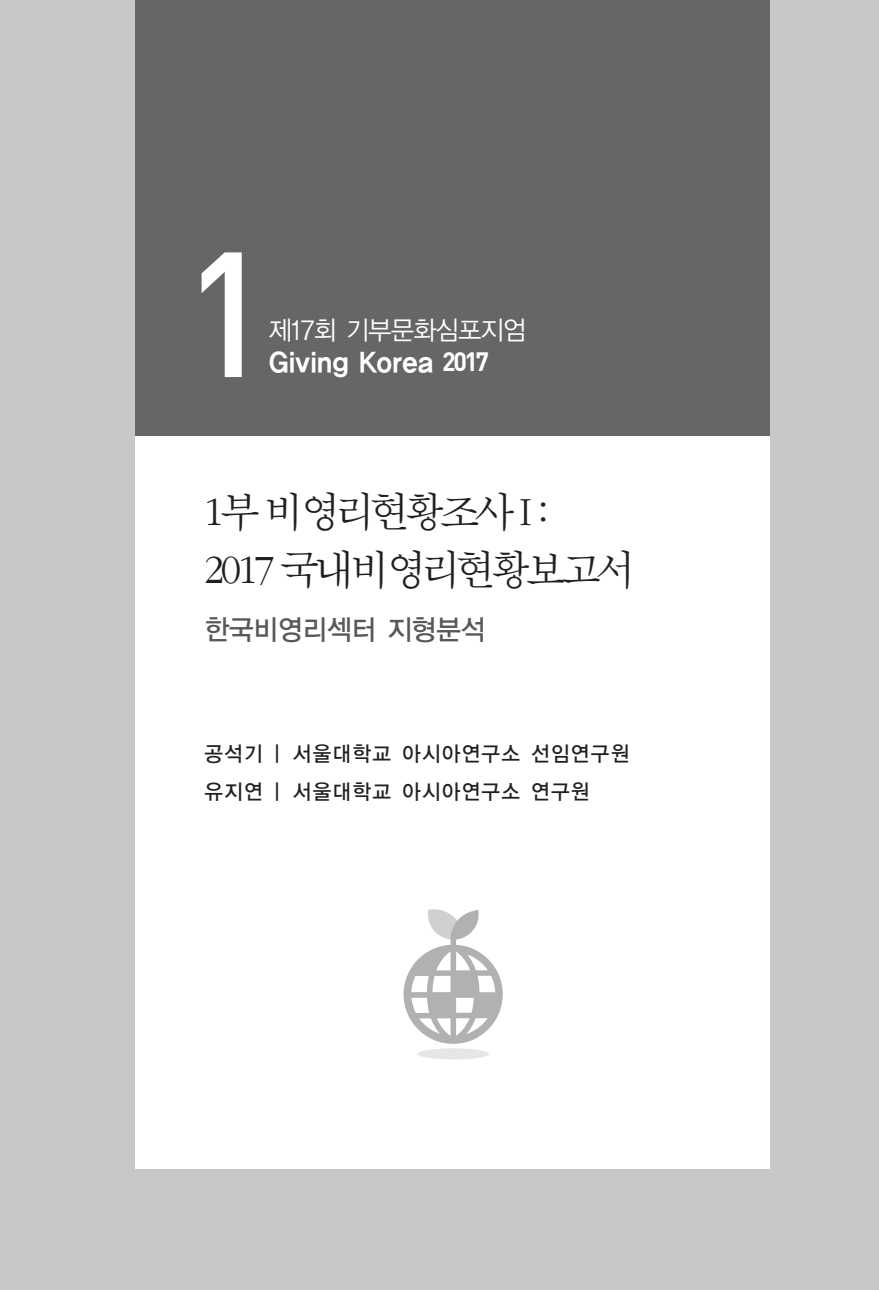
<style>
.page{position:relative;width:879px;height:1290px;background:#fff}
.page>*{position:absolute;margin:0;border:0;box-sizing:border-box;transform-origin:0 0}
.t1{font:500 175px "DIN";color:#fff;scale:.95 1}
.t2{font:43.75px "Sand Sm";letter-spacing:-.08em;color:#231f20}
.t3{font:28px "YGO13";letter-spacing:-.08em;color:#57585a;scale:.95 1}
.t4{font:26.25px "YGO15";letter-spacing:-.1em;color:#fff;scale:.95 1}
.t5{font:26.25px "YGO12";letter-spacing:-.1em;color:#fff;scale:.95 1}
.t6{font:21px "YGO13";letter-spacing:-.005em;color:#231f20;scale:.95 1}
.s1{font-family:"DIN";font-weight:700}
</style>
<div class="page">
<div style="left:0;top:0;width:878px;height:1290px;background:#c7c8ca"></div>
<div style="left:135px;top:0;width:633px;height:447px;background:#666"></div>
<div style="left:135px;top:437px;width:633px;height:731px;background:#fff"></div>
<div style="left:417px;top:1048px;width:72px;height:11px;background:#e6e6e6;border-radius:50%"></div>
<svg style="left:403px;top:909px;width:99px;height:135px"></svg>
<p class="t1" style="left:182px;top:202px;width:95px">1</p>
<p class="t5" style="left:268px;top:314px;width:274px">제17회 기부문화심포지엄</p>
<p class="t4" style="left:268px;top:345px;width:234px">Giving Korea <span class="s1">2017</span></p>
<p class="t2" style="left:204px;top:490px;width:347px">1부 비영리현황조사 I :</p>
<p class="t2" style="left:204px;top:547px;width:433px">2017 국내비영리현황보고서</p>
<p class="t3" style="left:204px;top:611px;width:299px">한국비영리섹터 지형분석</p>
<p class="t6" style="left:204px;top:740px;width:450px">공석기 | 서울대학교 아시아연구소 선임연구원</p>
<p class="t6" style="left:204px;top:779px;width:408px">유지연 | 서울대학교 아시아연구소 연구원</p>
</div>
